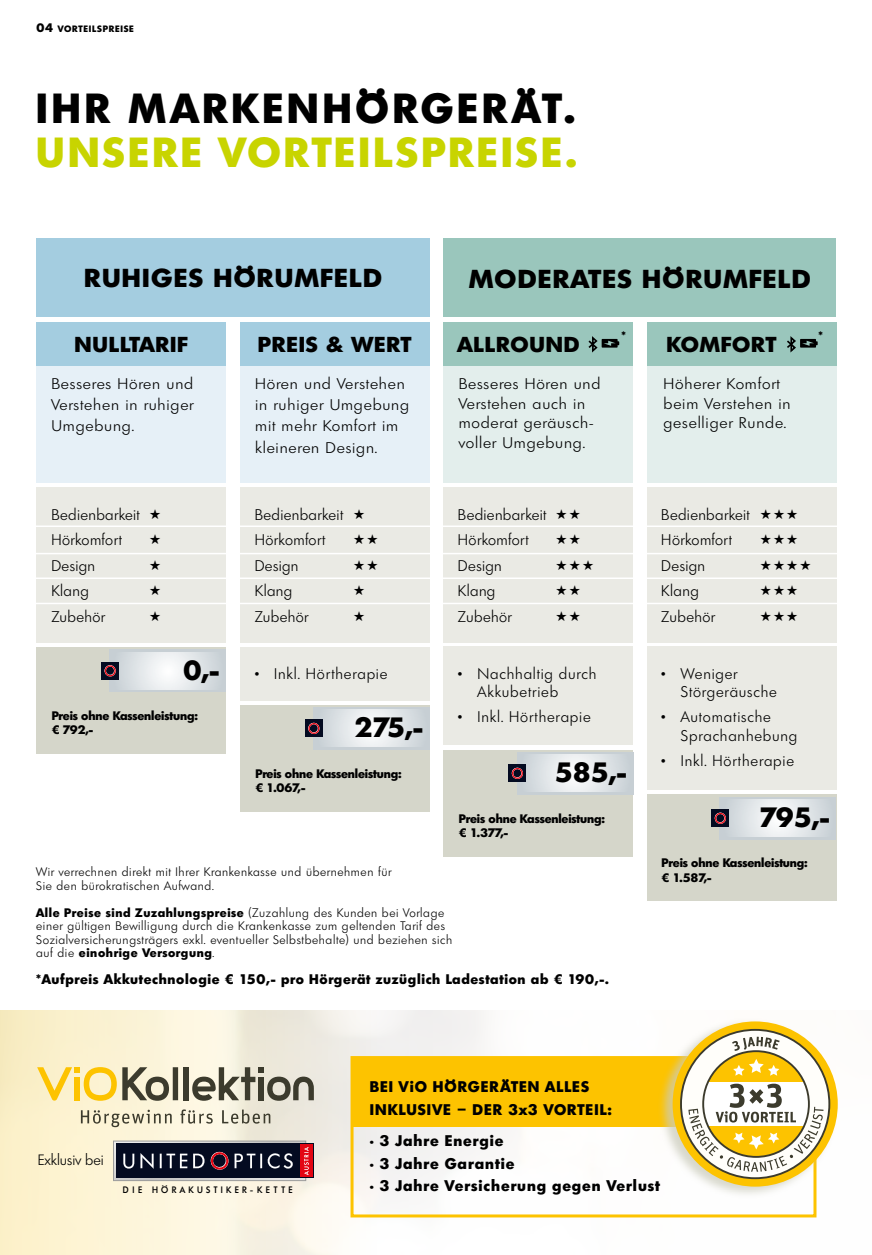
<style>
.page{position:relative;width:872px;height:1255px;background:#fff}
.page>*{position:absolute;margin:0;border:0;box-sizing:border-box;transform-origin:0 0}
.t1{font:800 40.8px "Limerick TS";letter-spacing:.08em;color:#c8d400}
.t2{font:800 40.8px "Limerick TS";letter-spacing:.1em;color:#000}
.t3{font:800 27.15px "Limerick TS";color:#000}
.t4{font:800 25.2px "Limerick TS";letter-spacing:.05em;color:#000;scale:1.06 1}
.t5{font:800 21px "Limerick TS";letter-spacing:.04em;color:#000;scale:1.06 1}
.t6{font:300 15px/19.5px "Limerick TS";letter-spacing:.05em;color:#000;scale:1.06 1}
.t7{font:300 15px/25.5px "Limerick TS";letter-spacing:.025em;color:#000}
.t8{font:300 15px/18px "Limerick TS";letter-spacing:.05em;color:#000}
.t9{font:800 15px/22.5px "Limerick TS";letter-spacing:.065em;color:#000}
.t10{font:300 14.55px "Limerick TS";color:#000}
.t11{font:800 13.5px "Limerick TS";letter-spacing:.05em;color:#000}
.t12{font:300 12px/13.5px "Limerick TS";letter-spacing:.05em;color:#000}
.t13{font:800 12px/14.4px "Limerick TS";letter-spacing:-.01em;color:#000}
.t14{font:500 9.15px "Limerick TS";letter-spacing:.38em;color:#000;scale:.96 1}
.t15{font:800 9px "Limerick TS";letter-spacing:.085em;color:#000}
.s1{font-size:12px}
.s2{font-weight:500;font-size:22.5px}
.s3{font-weight:800}
</style>
<div class="page">
<div style="left:0;top:1010px;width:380px;height:244px;background:linear-gradient(to right,#fdf1c8,#f3f1ef)"></div>
<svg style="left:115px;top:1142px;width:189px;height:36px"></svg>
<div style="left:113px;top:1140px;width:193px;height:40px;border:1px solid #9d9d9c"></div>
<div style="left:116px;top:1143px;width:197px;height:35px;background:#040b21"></div>
<div style="left:299px;top:1144px;width:13px;height:33px;background:#e30613"></div>
<svg style="left:304px;top:1147px;width:5px;height:27px"></svg>
<svg style="left:211px;top:1151px;width:17px;height:19px"></svg>
<svg style="left:123px;top:1153px;width:64px;height:15px"></svg>
<svg style="left:193px;top:1153px;width:11px;height:15px"></svg>
<svg style="left:234px;top:1153px;width:59px;height:15px"></svg>
<div style="left:183px;top:1067px;width:5px;height:33px;background:#3c3b2d"></div>
<div style="left:173px;top:1067px;width:5px;height:33px;background:#3c3b2d"></div>
<svg style="left:192px;top:1067px;width:122px;height:33px;background:#a6a394"></svg>
<svg style="left:81px;top:1109px;width:189px;height:18px;background:#d4ceb9"></svg>
<svg style="left:37px;top:1067px;width:132px;height:33px;background:#dbc884"></svg>
<svg style="left:349px;top:1054px;width:468px;height:164px"></svg>
<div style="left:657px;top:1017px;width:181px;height:181px;background:#cbccbc;opacity:.75"></div>
<div style="left:672px;top:1021px;width:165px;height:165px;background:#fdc300;border-radius:50%"></div>
<svg style="left:679px;top:1027px;width:152px;height:152px"></svg>
<div style="left:443px;top:365px;width:190px;height:117px;background:#e3eeec"></div>
<div style="left:647px;top:365px;width:189px;height:117px;background:#e3eeec"></div>
<div style="left:443px;top:238px;width:393px;height:78px;background:#9ac6bc"></div>
<div style="left:443px;top:322px;width:190px;height:43px;background:#9ac6bc"></div>
<div style="left:647px;top:322px;width:189px;height:43px;background:#9ac6bc"></div>
<div style="left:36px;top:365px;width:190px;height:117px;background:#e6f0f7"></div>
<div style="left:240px;top:365px;width:190px;height:117px;background:#e6f0f7"></div>
<div style="left:36px;top:238px;width:394px;height:78px;background:#a4cde0"></div>
<div style="left:36px;top:322px;width:190px;height:43px;background:#a4cde0"></div>
<div style="left:240px;top:322px;width:190px;height:43px;background:#a4cde0"></div>
<div style="left:647px;top:487px;width:189px;height:155px;background:#eaeae4"></div>
<div style="left:240px;top:487px;width:190px;height:155px;background:#eaeae4"></div>
<div style="left:443px;top:487px;width:190px;height:155px;background:#eaeae4"></div>
<div style="left:36px;top:487px;width:190px;height:155px;background:#eaeae4"></div>
<div style="left:647px;top:647px;width:189px;height:143px;background:#eaeae4"></div>
<div style="left:240px;top:647px;width:190px;height:53px;background:#eaeae4"></div>
<div style="left:443px;top:647px;width:190px;height:98px;background:#eaeae4"></div>
<div style="left:647px;top:794px;width:189px;height:107px;background:#d5d6ca"></div>
<div style="left:240px;top:704px;width:190px;height:107px;background:#d5d6ca"></div>
<div style="left:443px;top:749px;width:190px;height:107px;background:#d5d6ca"></div>
<div style="left:36px;top:647px;width:190px;height:107px;background:#d5d6ca"></div>
<hr style="left:18px;top:525px;width:854px;height:2px;background:#fff">
<hr style="left:18px;top:577px;width:854px;height:2px;background:#fff">
<hr style="left:18px;top:553px;width:854px;height:1px;background:#fff">
<hr style="left:18px;top:602px;width:854px;height:2px;background:#fff">
<svg style="left:787px;top:336px;width:30px;height:17px"></svg>
<div style="left:719px;top:796px;width:117px;height:43px;background:#c7cfd4"></div>
<svg style="left:722px;top:799px;width:102px;height:37px"></svg>
<div style="left:711px;top:809px;width:18px;height:17px;background:#040b21"></div>
<svg style="left:714px;top:812px;width:12px;height:12px"></svg>
<div style="left:516px;top:751px;width:117px;height:43px;background:#c7cfd4"></div>
<svg style="left:519px;top:754px;width:103px;height:37px"></svg>
<div style="left:508px;top:764px;width:18px;height:17px;background:#040b21"></div>
<svg style="left:512px;top:767px;width:11px;height:12px"></svg>
<div style="left:313px;top:707px;width:117px;height:42px;background:#c7cfd4"></div>
<svg style="left:322px;top:709px;width:96px;height:38px"></svg>
<div style="left:305px;top:719px;width:17px;height:18px;background:#040b21"></div>
<svg style="left:308px;top:722px;width:11px;height:12px"></svg>
<div style="left:109px;top:649px;width:117px;height:43px;background:#c7cfd4"></div>
<svg style="left:112px;top:652px;width:102px;height:37px"></svg>
<div style="left:101px;top:662px;width:18px;height:17px;background:#040b21"></div>
<svg style="left:105px;top:665px;width:11px;height:11px"></svg>
<svg style="left:588px;top:336px;width:31px;height:17px"></svg>
<p class="t15" style="left:36px;top:23px;width:99px"><span class="s1">04</span> VORTEILSPREISE</p>
<h1 class="t2" style="left:36px;top:81px;width:540px">IHR MARKENHÖRGERÄT.</h1>
<h1 class="t1" style="left:36px;top:126px;width:542px">UNSERE VORTEILSPREISE.</h1>
<h3 class="t4" style="left:84px;top:262px;width:282px">RUHIGES HÖRUMFELD</h3>
<h3 class="t4" style="left:469px;top:262px;width:324px">MODERATES HÖRUMFELD</h3>
<p class="t13" style="left:621px;top:328px;width:6px">*</p>
<p class="t13" style="left:818px;top:328px;width:6px">*</p>
<h3 class="t5" style="left:74px;top:331px;width:108px">NULLTARIF</h3>
<h3 class="t5" style="left:258px;top:331px;width:146px">PREIS &amp; WERT</h3>
<h3 class="t5" style="left:457px;top:331px;width:117px">ALLROUND</h3>
<h3 class="t5" style="left:666px;top:331px;width:105px">KOMFORT</h3>
<p class="t6" style="left:51px;top:373px;width:136px;line-height:21px;text-align:justify">Besseres Hören und Verstehen in ruhiger Umgebung.</p>
<p class="t6" style="left:255px;top:373px;width:147px;line-height:21px">Hören und Verstehen in ruhiger Umgebung mit mehr Komfort im kleineren Design.</p>
<p class="t6" style="left:458px;top:374px;width:135px">Besseres Hören und<br>Verstehen auch in moderat geräusch&shy;voller Umgebung.</p>
<p class="t6" style="left:663px;top:374px;width:121px">Höherer Komfort beim Verstehen in geselliger Runde.</p>
<p class="t7" style="left:51px;top:501px;width:90px">Bedienbarkeit<br>Hörkomfort<br>Design<br>Klang<br>Zubehör</p>
<h2 class="t3" style="left:183px;top:652px;width:37px">0,-</h2>
<p class="t13" style="left:52px;top:708px;width:148px">Preis ohne Kassenleistung: € 792,-</p>
<p class="t7" style="left:255px;top:501px;width:90px">Bedienbarkeit<br>Hörkomfort<br>Design<br>Klang<br>Zubehör</p>
<p class="t7" style="left:458px;top:501px;width:90px">Bedienbarkeit<br>Hörkomfort<br>Design<br>Klang<br>Zubehör</p>
<p class="t8" style="left:255px;top:664px;width:134px"><span class="s2">•</span> Inkl. Hörtherapie</p>
<p class="t8" style="left:477px;top:664px;width:120px;text-indent:-20px"><span class="s2">•</span> Nachhaltig durch<br>Akkubetrieb</p>
<p class="t8" style="left:458px;top:708px;width:134px"><span class="s2">•</span> Inkl. Hörtherapie</p>
<h2 class="t3" style="left:355px;top:709px;width:70px">275,-</h2>
<p class="t13" style="left:255px;top:765px;width:148px">Preis ohne Kassenleistung: € 1.067,-</p>
<h2 class="t3" style="left:555px;top:754px;width:73px">585,-</h2>
<p class="t13" style="left:459px;top:810px;width:148px">Preis ohne Kassenleistung: € 1.377,-</p>
<p class="t12" style="left:36px;top:865px;width:356px">Wir verrechnen direkt mit Ihrer Krankenkasse und übernehmen für<br>Sie den bürokratischen Aufwand.</p>
<p class="t12" style="left:36px;top:905px;width:417px"><span class="s3">Alle Preise sind Zuzahlungspreise</span> (Zuzahlung des Kunden bei Vorlage einer gültigen Bewilligung durch die Krankenkasse zum geltenden Tarif des Sozialversicherungsträgers exkl. eventueller Selbstbehalte) und beziehen sich auf die <span class="s3">einohrige Versorgung</span>.</p>
<p class="t11" style="left:36px;top:970px;width:574px">*Aufpreis Akkutechnologie € 150,- pro Hörgerät zuzüglich Ladestation ab € 190,-.</p>
<p class="t7" style="left:661px;top:501px;width:90px">Bedienbarkeit<br>Hörkomfort<br>Design<br>Klang<br>Zubehör</p>
<p class="t8" style="left:681px;top:664px;width:98px;text-indent:-20px"><span class="s2">•</span> Weniger<br>Störgeräusche</p>
<p class="t8" style="left:681px;top:708px;width:118px;text-indent:-20px"><span class="s2">•</span> Automatische<br>Sprachanhebung</p>
<p class="t8" style="left:661px;top:751px;width:134px"><span class="s2">•</span> Inkl. Hörtherapie</p>
<h2 class="t3" style="left:759px;top:799px;width:71px">795,-</h2>
<p class="t13" style="left:661px;top:855px;width:148px">Preis ohne Kassenleistung: € 1.587,-</p>
<p class="t10" style="left:38px;top:1151px;width:67px">Exklusiv bei</p>
<p class="t14" style="left:123px;top:1183px;width:178px">DIE HÖRAKUSTIKER-KETTE</p>
<p class="t9" style="left:370px;top:1075px;width:244px">BEI ViO HÖRGERÄTEN ALLES<br>INKLUSIVE – DER 3x3 VORTEIL:</p>
<p class="t9" style="left:370px;top:1129px;width:135px">• 3 Jahre Energie</p>
<p class="t9" style="left:370px;top:1151px;width:146px">• 3 Jahre Garantie</p>
<p class="t9" style="left:370px;top:1174px;width:292px">• 3 Jahre Versicherung gegen Verlust</p>
</div>
